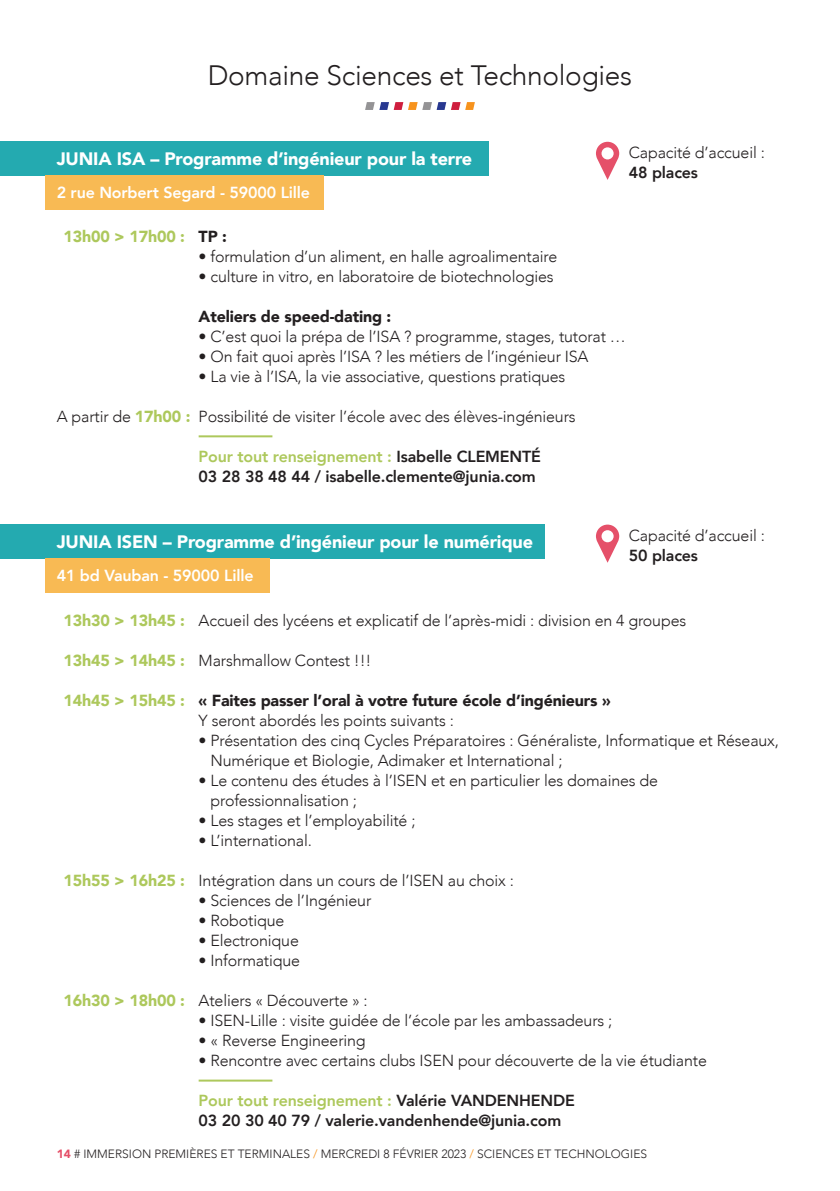
<style>
.page{position:relative;width:840px;height:1191px;background:#fff}
.page>*{position:absolute;margin:0;border:0;box-sizing:border-box;transform-origin:0 0}
.t1{font:300 28px "Avenir";letter-spacing:-.01em;color:#231f20}
.t2{font:900 18px "Avenir";letter-spacing:-.01em;color:#fff}
.t3{font:300 16px/20px "Avenir";letter-spacing:-.01em;color:#231f20}
.t4{font:800 16px/20px "Avenir";letter-spacing:-.01em;color:#231f20}
.t5{font:900 16px/20px "Avenir";letter-spacing:-.01em;color:#231f20}
.t6{font:800 16px "Avenir";letter-spacing:-.01em;color:#fff}
.t7{font:900 16px "Avenir";letter-spacing:-.01em;color:#adc85c}
.t8{font:300 12px "Avenir";color:#231f20}
.s1{color:#231f20}
.s2{font-weight:900;color:#adc85c}
.s3{color:#adc85c}
.s4{font-weight:300}
.s5{font-weight:900;color:#e55069}
.s6{color:#f7931d}
</style>
<div class="page">
<hr style="left:198px;top:435px;width:74px;height:2px;background:#adc85c">
<hr style="left:198px;top:1079px;width:74px;height:2px;background:#adc85c">
<svg style="left:365px;top:102px;width:109px;height:8px"></svg>
<div style="left:0;top:142px;width:488px;height:34px;background:#24aab0"></div>
<div style="left:45px;top:176px;width:278px;height:34px;background:#f8ba54"></div>
<svg style="left:596px;top:142px;width:23px;height:38px"></svg>
<div style="left:0;top:524px;width:544px;height:34px;background:#24aab0"></div>
<div style="left:45px;top:558px;width:224px;height:34px;background:#f8ba54"></div>
<svg style="left:596px;top:524px;width:23px;height:39px"></svg>
<h1 class="t1" style="left:208px;top:58px;width:425px">Domaine Sciences et Technologies</h1>
<p class="t2" style="left:57px;top:143px;width:416px">JUNIA ISA – Programme d’ingénieur pour la terre</p>
<p class="t6" style="left:57px;top:180px;width:255px">2 rue Norbert Segard - 59000 Lille</p>
<p class="t3" style="left:628px;top:142px;width:137px">Capacité d’accueil :</p>
<p class="t4" style="left:628px;top:162px;width:71px">48 places</p>
<p class="t7" style="left:63px;top:222px;width:165px">13h00 &gt; 17h00 : <span class="s1">TP :</span></p>
<p class="t3" style="left:198px;top:246px;width:360px">• formulation d’un aliment, en halle agroalimentaire</p>
<p class="t3" style="left:198px;top:266px;width:356px">• culture in vitro, en laboratoire de biotechnologies</p>
<p class="t5" style="left:198px;top:306px;width:194px">Ateliers de speed-dating :</p>
<p class="t3" style="left:198px;top:326px;width:428px">• C’est quoi la prépa de l’ISA ? programme, stages, tutorat …</p>
<p class="t3" style="left:198px;top:346px;width:391px">• On fait quoi après l’ISA ? les métiers de l’ingénieur ISA</p>
<p class="t3" style="left:198px;top:366px;width:368px">• La vie à l’ISA, la vie associative, questions pratiques</p>
<p class="t3" style="left:57px;top:406px;width:520px">A partir de <span class="s2">17h00 :</span> Possibilité de visiter l’école avec des élèves-ingénieurs</p>
<p class="t4" style="left:198px;top:446px;width:343px"><span class="s3">Pour tout renseignement :</span> Isabelle CLEMENTÉ<br>03 28 38 48 44 / isabelle.clemente@junia.com</p>
<p class="t2" style="left:57px;top:526px;width:477px">JUNIA ISEN – Programme d’ingénieur pour le numérique</p>
<p class="t6" style="left:57px;top:563px;width:198px">41 bd Vauban - 59000 Lille</p>
<p class="t3" style="left:628px;top:525px;width:137px">Capacité d’accueil :</p>
<p class="t4" style="left:628px;top:545px;width:71px">50 places</p>
<p class="t3" style="left:63px;top:610px;width:624px"><span class="s2">13h30 &gt; 13h45 :</span> Accueil des lycéens et explicatif de l’après-midi : division en 4 groupes</p>
<p class="t3" style="left:63px;top:650px;width:309px"><span class="s2">13h45 &gt; 14h45 :</span> Marshmallow Contest !!!</p>
<p class="t5" style="left:198px;top:690px;width:413px;text-indent:-135px"><span class="s3">14h45 &gt; 15h45 :</span> « Faites passer l’oral à votre future école d’ingénieurs »<br><span class="s4">Y seront abordés les points suivants :</span></p>
<p class="t3" style="left:210px;top:730px;width:569px;text-indent:-12px">• Présentation des cinq Cycles Préparatoires : Généraliste, Informatique et Réseaux,<br>Numérique et Biologie, Adimaker et International ;</p>
<p class="t3" style="left:210px;top:770px;width:449px;text-indent:-12px">• Le contenu des études à l’ISEN et en particulier les domaines de professionnalisation ;</p>
<p class="t3" style="left:198px;top:810px;width:218px">• Les stages et l’employabilité ;</p>
<p class="t3" style="left:198px;top:830px;width:115px">• L’international.</p>
<p class="t3" style="left:63px;top:870px;width:451px"><span class="s2">15h55 &gt; 16h25 :</span> Intégration dans un cours de l’ISEN au choix :</p>
<p class="t3" style="left:198px;top:890px;width:174px">• Sciences de l’Ingénieur</p>
<p class="t3" style="left:198px;top:910px;width:87px">• Robotique</p>
<p class="t3" style="left:198px;top:930px;width:102px">• Electronique</p>
<p class="t3" style="left:198px;top:950px;width:103px">• Informatique</p>
<p class="t3" style="left:63px;top:990px;width:306px"><span class="s2">16h30 &gt; 18h00 :</span> Ateliers « Découverte » :</p>
<p class="t3" style="left:198px;top:1010px;width:415px">• ISEN-Lille : visite guidée de l’école par les ambassadeurs ;</p>
<p class="t3" style="left:198px;top:1030px;width:168px">• « Reverse Engineering</p>
<p class="t3" style="left:198px;top:1050px;width:509px">• Rencontre avec certains clubs ISEN pour découverte de la vie étudiante</p>
<p class="t4" style="left:198px;top:1090px;width:377px"><span class="s3">Pour tout renseignement :</span> Valérie VANDENHENDE<br>03 20 30 40 79 / valerie.vandenhende@junia.com</p>
<p class="t8" style="left:57px;top:1146px;width:591px"><span class="s5">14</span> # IMMERSION PREMIÈRES ET TERMINALES <span class="s6">/</span> MERCREDI 8 FÉVRIER 2023 <span class="s6">/</span> SCIENCES ET TECHNOLOGIES</p>
</div>
